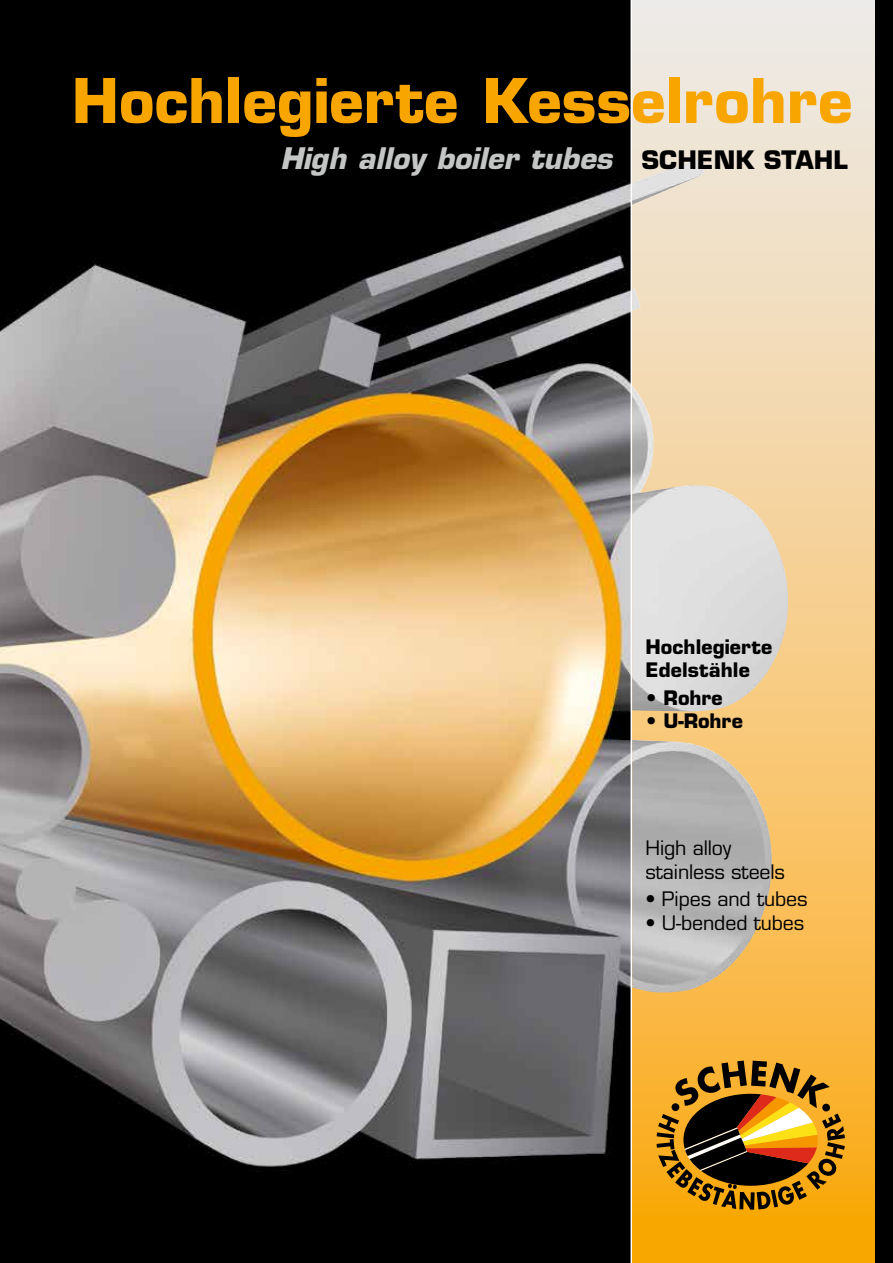
<style>
.page{position:relative;width:893px;height:1263px;background:#fff}
.page>*{position:absolute;margin:0;border:0;box-sizing:border-box;transform-origin:0 0}
.t1{font:700 60px "Eurostile";color:#f8a500}
.t2{font:italic 700 28.95px "Eurostile";color:#c4c5c5}
.t3{font:700 24.75px "Eurostile";color:#000}
.t4{font:19.5px/23.4px "Eurostile";letter-spacing:-.005em;color:#000}
.t5{font:700 19.5px/23.4px "Eurostile";letter-spacing:.005em;color:#000}
</style>
<div class="page">
<img style="left:0;top:0;width:893px;height:1263px">
<svg style="left:632px;top:0;width:243px;height:1263px;background:#f4cd8a"></svg>
<img style="left:632px;top:158px;width:158px;height:835px">
<svg style="left:657px;top:1060px;width:188px;height:150px;background:#9e6e1c"></svg>
<h1 class="t1" style="left:72px;top:64px;width:782px">Hochlegierte Kesselrohre</h1>
<h2 class="t2" style="left:280px;top:141px;width:334px">High alloy boiler tubes</h2>
<p class="t3" style="left:641px;top:145px;width:208px">SCHENK STAHL</p>
<p class="t5" style="left:645px;top:635px;width:128px">Hochlegierte<br>Edelstähle</p>
<p class="t5" style="left:645px;top:686px;width:79px">• Rohre</p>
<p class="t5" style="left:645px;top:709px;width:99px">• U-Rohre</p>
<p class="t4" style="left:645px;top:836px;width:141px">High alloy stainless steels</p>
<p class="t4" style="left:645px;top:887px;width:164px">• Pipes and tubes</p>
<p class="t4" style="left:645px;top:911px;width:160px">• U-bended tubes</p>
</div>
